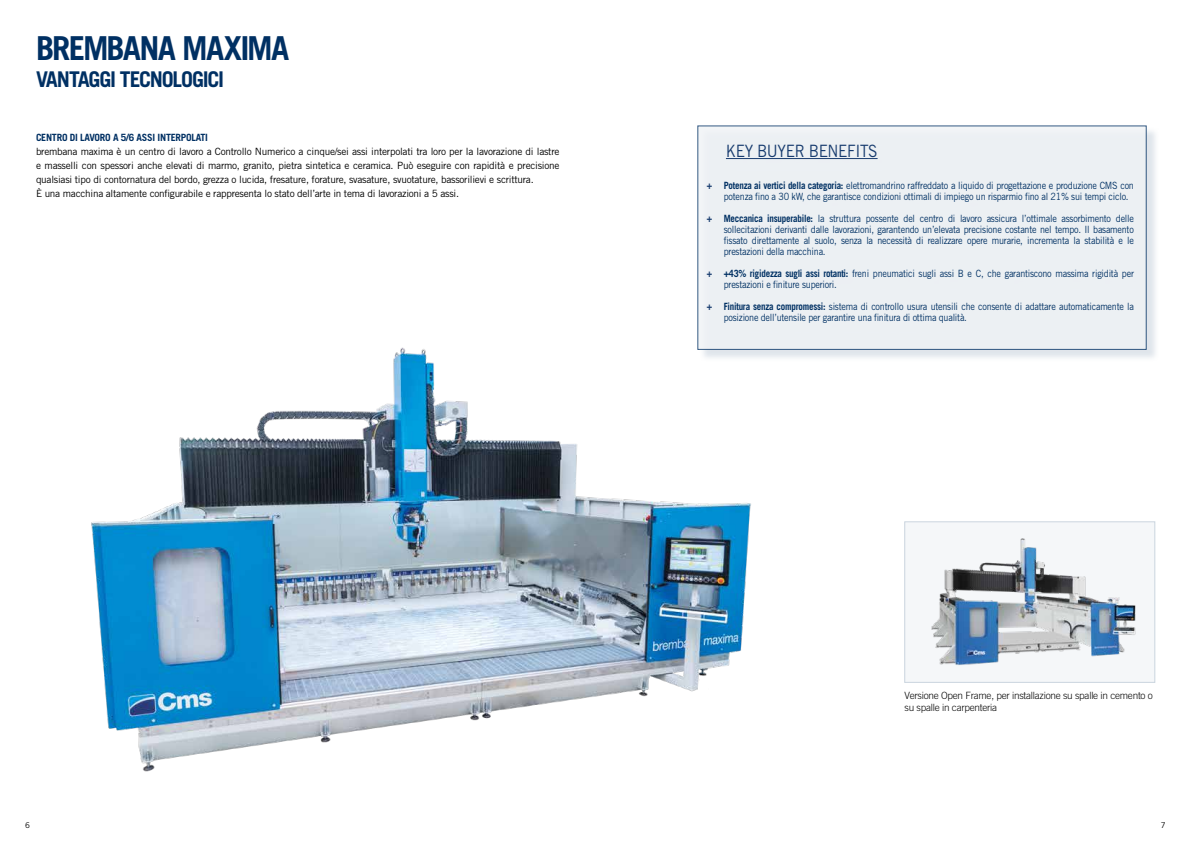
<style>
.page{position:relative;width:1191px;height:842px;background:#fff}
.page>*{position:absolute;margin:0;border:0;box-sizing:border-box;transform-origin:0 0}
.t1{font:700 33px "Trade Gothic LT Std";letter-spacing:-.05em;color:#003063}
.t2{font:700 21.7px "Trade Gothic LT Std";letter-spacing:-.06em;color:#003063}
.t3{font:17px "Trade Gothic LT Std";letter-spacing:-.025em;color:#183c6f;scale:.9 1}
.t4{font:10px/11px "Trade Gothic LT Std";letter-spacing:-.025em;color:#003063;scale:.9 1}
.t5{font:10px/14px "Trade Gothic LT Std";letter-spacing:-.025em;color:#000}
.t6{font:300 10px/12px "Trade Gothic LT Std";letter-spacing:-.025em;color:#000}
.t7{font:700 10px "Trade Gothic LT Std";letter-spacing:-.025em;color:#003063}
.t8{font:8px "Trade Gothic LT Std";color:#000}
.s1{font-weight:700;color:#183c6f}
.s2{font-weight:700}
</style>
<div class="page">
<div style="left:699px;top:127px;width:459px;height:235px;background:#cbd5df;opacity:.75"></div>
<div style="left:697px;top:126px;width:449px;height:224px;background:#f0f3f6"></div>
<hr style="left:726px;top:158px;width:151px;height:1px;background:#183c6f">
<div style="left:904px;top:522px;width:250px;height:160px;background:#f5f7f9"></div>
<img style="left:931px;top:538px;width:205px;height:127px">
<div style="left:904px;top:522px;width:251px;height:160px;border:1px solid #cbd5df"></div>
<img style="left:91px;top:329px;width:676px;height:443px">
<h1 class="t1" style="left:36px;top:28px;width:255px">BREMBANA MAXIMA</h1>
<h2 class="t2" style="left:36px;top:65px;width:190px">VANTAGGI TECNOLOGICI</h2>
<p class="t7" style="left:36px;top:131px;width:173px">CENTRO DI LAVORO A 5/6 ASSI INTERPOLATI</p>
<p class="t5" style="left:36px;top:144px;width:525px">brembana maxima è un centro di lavoro a Controllo Numerico a cinque/sei assi interpolati tra loro per la lavorazione di lastre e masselli con spessori anche elevati di marmo, granito, pietra sintetica e ceramica. Può eseguire con rapidità e precisione qualsiasi tipo di contornatura del bordo, grezza o lucida, fresature, forature, svasature, svuotature, bassorilievi e scrittura.<br>È una macchina altamente configurabile e rappresenta lo stato dell’arte in tema di lavorazioni a 5 assi.</p>
<h3 class="t3" style="left:726px;top:141px;width:170px">KEY BUYER BENEFITS</h3>
<p class="t4" style="left:724px;top:180px;width:457px;text-indent:-17px"><span class="s1">+</span> <span class="s2">Potenza ai vertici della categoria:</span> elettromandrino raffreddato a liquido di progettazione e produzione CMS con potenza fino a 30 kW, che garantisce condizioni ottimali di impiego un risparmio fino al 21% sui tempi ciclo.</p>
<p class="t4" style="left:724px;top:213px;width:457px;text-align:justify;text-indent:-17px"><span class="s1">+</span> <span class="s2">Meccanica insuperabile:</span> la struttura possente del centro di lavoro assicura l’ottimale assorbimento delle sollecitazioni derivanti dalle lavorazioni, garantendo un’elevata precisione costante nel tempo. Il basamento fissato direttamente al suolo, senza la necessità di realizzare opere murarie, incrementa la stabilità e le prestazioni della macchina.</p>
<p class="t4" style="left:724px;top:268px;width:457px;text-indent:-17px"><span class="s1">+</span> <span class="s2">+43% rigidezza sugli assi rotanti:</span> freni pneumatici sugli assi B e C, che garantiscono massima rigidità per prestazioni e finiture superiori.</p>
<p class="t4" style="left:724px;top:301px;width:457px;text-indent:-17px"><span class="s1">+</span> <span class="s2">Finitura senza compromessi:</span> sistema di controllo usura utensili che consente di adattare automaticamente la posizione dell’utensile per garantire una finitura di ottima qualità.</p>
<p class="t6" style="left:904px;top:689px;width:250px">Versione Open Frame, per installazione su spalle in cemento o su spalle in carpenteria</p>
<p class="t8" style="left:25px;top:820px;width:6px">6</p>
<p class="t8" style="left:1160px;top:820px;width:6px">7</p>
</div>
